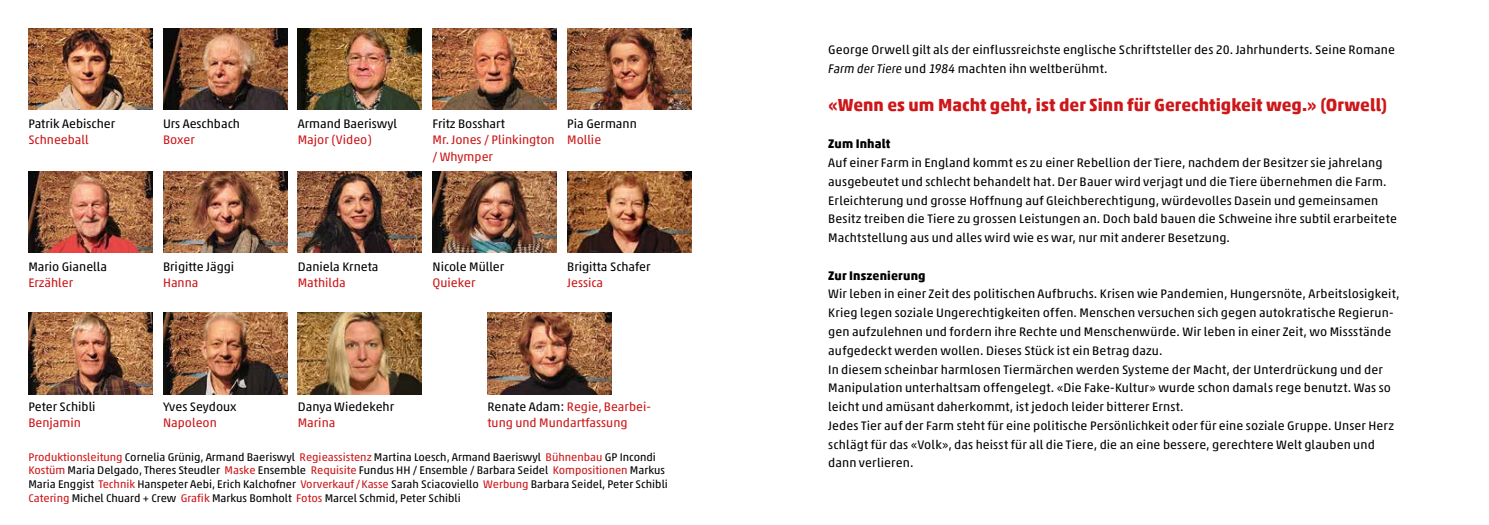
<style>
.page{position:relative;width:1489px;height:525px;background:#fff}
.page>*{position:absolute;margin:0;border:0;box-sizing:border-box;transform-origin:0 0}
.t1{font:700 17.5px "Akko Pro";letter-spacing:.005em;color:#cd1719}
.t2{font:12.5px/18.8px "Akko Pro";letter-spacing:.01em;color:#000}
.t3{font:12.5px/16.2px "Akko Pro";color:#cd1719}
.t4{font:700 12.5px "Akko Pro";letter-spacing:.01em;color:#000}
.t5{font:11.25px/13.8px "Akko Pro";color:#000}
.s1{color:#000}
.s2{color:#cd1719}
.s3{font-style:italic}
</style>
<div class="page">
<img style="left:28px;top:28px;width:124px;height:82px">
<img style="left:567px;top:28px;width:124px;height:82px">
<img style="left:163px;top:28px;width:124px;height:82px">
<img style="left:28px;top:171px;width:124px;height:81px">
<img style="left:298px;top:28px;width:124px;height:82px">
<img style="left:163px;top:171px;width:124px;height:81px">
<img style="left:432px;top:28px;width:124px;height:82px">
<img style="left:567px;top:171px;width:124px;height:81px">
<img style="left:28px;top:312px;width:124px;height:82px">
<img style="left:163px;top:312px;width:124px;height:82px">
<img style="left:298px;top:312px;width:124px;height:82px">
<img style="left:487px;top:312px;width:124px;height:82px">
<img style="left:298px;top:171px;width:124px;height:81px">
<img style="left:432px;top:171px;width:124px;height:81px">
<p class="t2" style="left:28px;top:114px;width:88px">Patrik Aebischer</p>
<p class="t3" style="left:28px;top:132px;width:62px">Schneeball</p>
<p class="t2" style="left:163px;top:114px;width:78px">Urs Aeschbach</p>
<p class="t3" style="left:163px;top:132px;width:33px">Boxer</p>
<p class="t2" style="left:298px;top:114px;width:101px">Armand Baeriswyl</p>
<p class="t3" style="left:298px;top:132px;width:76px">Major (Video)</p>
<p class="t2" style="left:432px;top:114px;width:74px">Fritz Bosshart</p>
<p class="t3" style="left:432px;top:132px;width:124px">Mr. Jones / Plinkington / Whymper</p>
<p class="t2" style="left:567px;top:114px;width:71px">Pia Germann</p>
<p class="t3" style="left:567px;top:132px;width:35px">Mollie</p>
<p class="t2" style="left:28px;top:257px;width:80px">Mario Gianella</p>
<p class="t3" style="left:28px;top:274px;width:46px">Erzähler</p>
<p class="t2" style="left:163px;top:257px;width:73px">Brigitte Jäggi</p>
<p class="t3" style="left:163px;top:274px;width:37px">Hanna</p>
<p class="t2" style="left:298px;top:257px;width:82px">Daniela Krneta</p>
<p class="t3" style="left:298px;top:274px;width:50px">Mathilda</p>
<p class="t2" style="left:432px;top:257px;width:73px">Nicole Müller</p>
<p class="t3" style="left:432px;top:274px;width:45px">Quieker</p>
<p class="t2" style="left:567px;top:257px;width:85px">Brigitta Schafer</p>
<p class="t3" style="left:567px;top:274px;width:37px">Jessica</p>
<p class="t2" style="left:28px;top:396px;width:69px">Peter Schibli</p>
<p class="t3" style="left:28px;top:414px;width:54px">Benjamin</p>
<p class="t2" style="left:163px;top:396px;width:75px">Yves Seydoux</p>
<p class="t3" style="left:163px;top:414px;width:55px">Napoleon</p>
<p class="t2" style="left:298px;top:396px;width:98px">Danya Wiedekehr</p>
<p class="t3" style="left:298px;top:414px;width:39px">Marina</p>
<p class="t3" style="left:487px;top:398px;width:165px"><span class="s1">Renate Adam:</span> Regie, Bearbei&shy;tung und Mundartfassung</p>
<p class="t5" style="left:28px;top:449px;width:641px"><span class="s2">Produktionsleitung</span> Cornelia Grünig, Armand Baeriswyl <span class="s2">Regieassistenz</span> Martina Loesch, Armand Baeriswyl <span class="s2">Bühnenbau</span> GP Incondi <span class="s2">Kostüm</span> Maria Delgado, Theres Steudler <span class="s2">Maske</span> Ensemble <span class="s2">Requisite</span> Fundus HH / Ensemble / Barbara Seidel <span class="s2">Kompositionen</span> Markus Maria Enggist <span class="s2">Technik</span> Hanspeter Aebi, Erich Kalchofner <span class="s2">Vorverkauf /Kasse</span> Sarah Sciacoviello <span class="s2">Werbung</span> Barbara Seidel, Peter Schibli <span class="s2">Catering</span> Michel Chuard + Crew <span class="s2">Grafik</span> Markus Bomholt <span class="s2">Fotos</span> Marcel Schmid, Peter Schibli</p>
<p class="t2" style="left:828px;top:41px;width:568px">George Orwell gilt als der einflussreichste englische Schriftsteller des 20. Jahrhunderts. Seine Romane<br><span class="s3">Farm der Tiere</span> und <span class="s3">1984</span> machten ihn weltberühmt.</p>
<h1 class="t1" style="left:828px;top:94px;width:560px">«Wenn es um Macht geht, ist der Sinn für Gerechtigkeit weg.» (Orwell)</h1>
<p class="t4" style="left:828px;top:136px;width:64px">Zum Inhalt</p>
<p class="t2" style="left:828px;top:153px;width:570px">Auf einer Farm in England kommt es zu einer Rebellion der Tiere, nachdem der Besitzer sie jahrelang ausgebeutet und schlecht behandelt hat. Der Bauer wird verjagt und die Tiere übernehmen die Farm.<br>Erleichterung und grosse Hoffnung auf Gleichberechtigung, würdevolles Dasein und gemeinsamen Besitz treiben die Tiere zu grossen Leistungen an. Doch bald bauen die Schweine ihre subtil erarbeitete Machtstellung aus und alles wird wie es war, nur mit anderer Besetzung.</p>
<p class="t4" style="left:828px;top:267px;width:99px">Zur Inszenierung</p>
<p class="t2" style="left:828px;top:284px;width:572px">Wir leben in einer Zeit des politischen Aufbruchs. Krisen wie Pandemien, Hungersnöte, Arbeitslosigkeit, Krieg legen soziale Ungerechtigkeiten offen. Menschen versuchen sich gegen autokratische Regierun&shy;gen aufzulehnen und fordern ihre Rechte und Menschenwürde. Wir leben in einer Zeit, wo Missstände aufgedeckt werden wollen. Dieses Stück ist ein Betrag dazu.<br>In diesem scheinbar harmlosen Tiermärchen werden Systeme der Macht, der Unterdrückung und der Manipulation unterhaltsam offengelegt. «Die Fake-Kultur» wurde schon damals rege benutzt. Was so leicht und amüsant daherkommt, ist jedoch leider bitterer Ernst.<br>Jedes Tier auf der Farm steht für eine politische Persönlichkeit oder für eine soziale Gruppe. Unser Herz schlägt für das «Volk», das heisst für all die Tiere, die an eine bessere, gerechtere Welt glauben und dann verlieren.</p>
</div>
